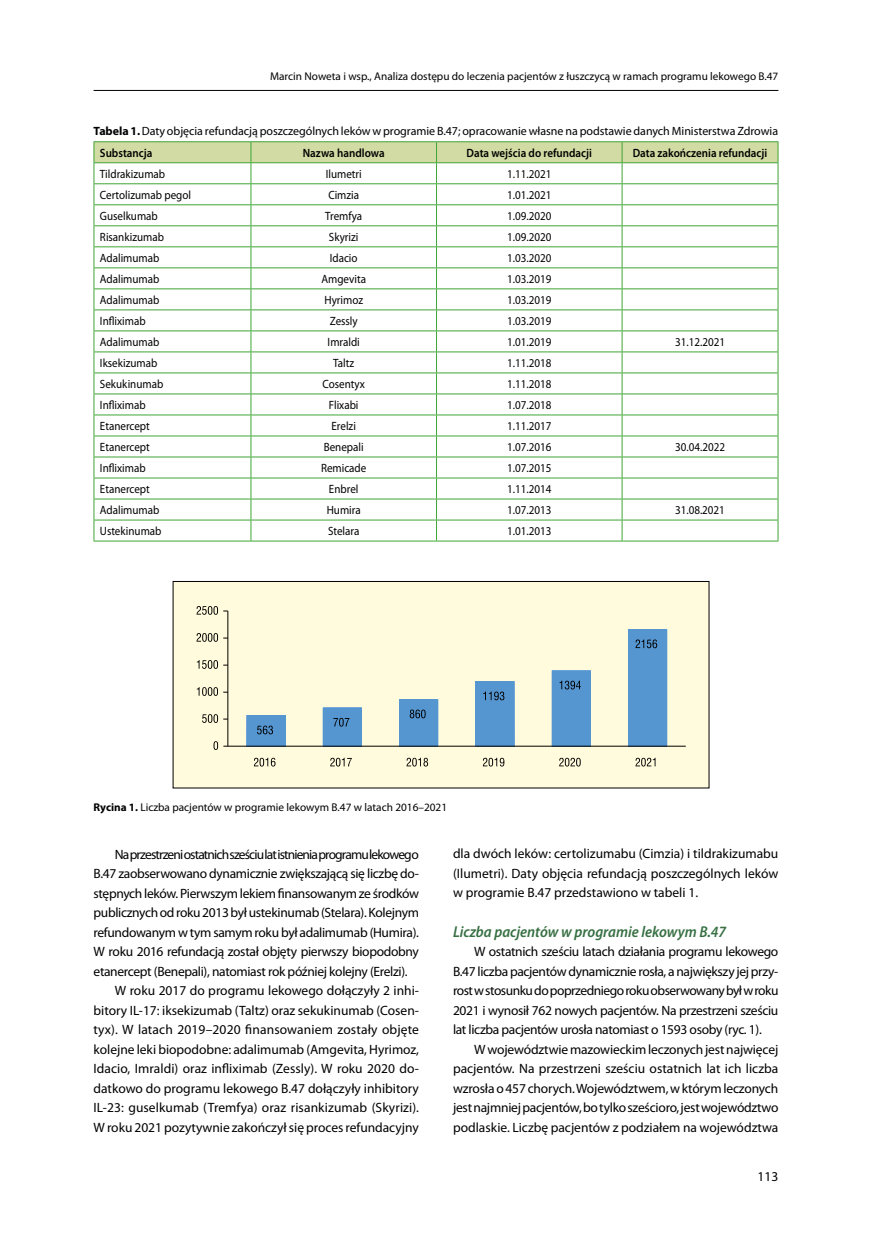
<style>
.page{position:relative;width:872px;height:1234px;background:#fff}
.page>*{position:absolute;margin:0;border:0;box-sizing:border-box;transform-origin:0 0}
.t1{font:italic 600 semi-condensed 15.75px "Myriad Pro";color:#377043}
.t2{font:13.5px/19.5px "Myriad Pro";letter-spacing:-.005em;color:#000;text-align:justify}
.t3{font:13.5px "Myriad Pro";letter-spacing:-.025em;color:#000}
.t4{font:13.5px "Myriad Pro";letter-spacing:-.065em;color:#000}
.t5{font:12px "Myriad Pro";color:#000;scale:.92 1}
.t6{font:12px/21.3px "Myriad Pro";color:#000}
.t7{font:600 12px "Myriad Pro";color:#000;scale:.92 1}
.t8{font:11.25px "Myriad Pro";color:#000}
.s1{font-weight:700}
.s2{font-weight:600}
</style>
<div class="page">
<hr style="left:94px;top:90px;width:684px;height:1px;background:#000">
<hr style="left:94px;top:141px;width:157px;height:1px;background:#3fa535">
<hr style="left:251px;top:141px;width:185px;height:1px;background:#3fa535">
<hr style="left:436px;top:141px;width:186px;height:1px;background:#3fa535">
<hr style="left:622px;top:141px;width:156px;height:1px;background:#3fa535">
<hr style="left:94px;top:540px;width:157px;height:1px;background:#3fa535">
<hr style="left:251px;top:540px;width:185px;height:1px;background:#3fa535">
<hr style="left:436px;top:540px;width:186px;height:1px;background:#3fa535">
<hr style="left:622px;top:540px;width:156px;height:1px;background:#3fa535">
<svg style="left:94px;top:142px;width:684px;height:398px"></svg>
<div style="left:173px;top:581px;width:536px;height:206px;background:#fffbdc"></div>
<div style="left:173px;top:581px;width:536px;height:207px;border:1px solid #000"></div>
<div style="left:247px;top:715px;width:38px;height:31px;background:#5595d0"></div>
<div style="left:246px;top:715px;width:40px;height:31px;border:1px solid #5595d0"></div>
<div style="left:323px;top:707px;width:38px;height:39px;background:#5595d0"></div>
<div style="left:323px;top:707px;width:39px;height:39px;border:1px solid #5595d0"></div>
<div style="left:399px;top:699px;width:39px;height:47px;background:#5595d0"></div>
<div style="left:476px;top:681px;width:38px;height:65px;background:#5595d0"></div>
<div style="left:475px;top:681px;width:39px;height:65px;border:1px solid #5595d0"></div>
<div style="left:552px;top:670px;width:38px;height:76px;background:#5595d0"></div>
<div style="left:551px;top:670px;width:40px;height:76px;border:1px solid #5595d0"></div>
<div style="left:628px;top:629px;width:38px;height:117px;background:#5595d0"></div>
<div style="left:628px;top:629px;width:39px;height:117px;border:1px solid #5595d0"></div>
<hr style="left:223px;top:745px;width:463px;height:1px;background:#000">
<svg style="left:257px;top:725px;width:16px;height:9px"></svg>
<svg style="left:333px;top:717px;width:16px;height:9px"></svg>
<svg style="left:410px;top:709px;width:15px;height:9px"></svg>
<svg style="left:483px;top:691px;width:21px;height:9px"></svg>
<svg style="left:559px;top:680px;width:22px;height:9px"></svg>
<svg style="left:635px;top:639px;width:22px;height:9px"></svg>
<svg style="left:213px;top:741px;width:5px;height:8px"></svg>
<svg style="left:202px;top:714px;width:25px;height:8px"></svg>
<svg style="left:197px;top:687px;width:30px;height:8px"></svg>
<svg style="left:197px;top:660px;width:30px;height:8px"></svg>
<svg style="left:196px;top:633px;width:31px;height:8px"></svg>
<svg style="left:196px;top:606px;width:32px;height:8px"></svg>
<svg style="left:254px;top:757px;width:21px;height:9px"></svg>
<svg style="left:330px;top:757px;width:22px;height:9px"></svg>
<svg style="left:406px;top:757px;width:22px;height:9px"></svg>
<svg style="left:483px;top:757px;width:21px;height:9px"></svg>
<svg style="left:559px;top:757px;width:21px;height:9px"></svg>
<svg style="left:635px;top:757px;width:20px;height:9px"></svg>
<hr style="left:227px;top:611px;width:1px;height:135px;background:#000">
<p class="t8" style="left:270px;top:71px;width:510px">Marcin Noweta i wsp., Analiza dostępu do leczenia pacjentów z łuszczycą w ramach programu lekowego B.47</p>
<p class="t6" style="left:100px;top:121px;width:679px;text-indent:-6px"><span class="s1">Tabela 1.</span>Daty objęcia refundacją poszczególnych leków w programie B.47; opracowanie własne na podstawie danych Ministerstwa Zdrowia<br><span class="s2">Substancja</span></p>
<p class="t7" style="left:303px;top:146px;width:90px">Nazwa handlowa</p>
<p class="t7" style="left:466px;top:146px;width:138px">Data wejścia do refundacji</p>
<p class="t7" style="left:633px;top:146px;width:148px">Data zakończenia refundacji</p>
<p class="t5" style="left:100px;top:167px;width:72px">Tildrakizumab</p>
<p class="t5" style="left:326px;top:167px;width:41px">Ilumetri</p>
<p class="t5" style="left:507px;top:167px;width:50px">1.11.2021</p>
<p class="t5" style="left:100px;top:188px;width:101px">Certolizumab pegol</p>
<p class="t5" style="left:328px;top:188px;width:35px">Cimzia</p>
<p class="t5" style="left:507px;top:188px;width:50px">1.01.2021</p>
<p class="t5" style="left:100px;top:209px;width:64px">Guselkumab</p>
<p class="t5" style="left:325px;top:209px;width:42px">Tremfya</p>
<p class="t5" style="left:507px;top:209px;width:50px">1.09.2020</p>
<p class="t5" style="left:100px;top:230px;width:71px">Risankizumab</p>
<p class="t5" style="left:329px;top:230px;width:34px">Skyrizi</p>
<p class="t5" style="left:507px;top:230px;width:50px">1.09.2020</p>
<p class="t5" style="left:100px;top:251px;width:66px">Adalimumab</p>
<p class="t5" style="left:330px;top:251px;width:32px">Idacio</p>
<p class="t5" style="left:507px;top:251px;width:50px">1.03.2020</p>
<p class="t5" style="left:100px;top:272px;width:66px">Adalimumab</p>
<p class="t5" style="left:321px;top:272px;width:50px">Amgevita</p>
<p class="t5" style="left:507px;top:272px;width:50px">1.03.2019</p>
<p class="t5" style="left:100px;top:293px;width:66px">Adalimumab</p>
<p class="t5" style="left:324px;top:293px;width:44px">Hyrimoz</p>
<p class="t5" style="left:507px;top:293px;width:50px">1.03.2019</p>
<p class="t5" style="left:100px;top:314px;width:51px">Infliximab</p>
<p class="t5" style="left:330px;top:314px;width:32px">Zessly</p>
<p class="t5" style="left:507px;top:314px;width:50px">1.03.2019</p>
<p class="t5" style="left:100px;top:335px;width:66px">Adalimumab</p>
<p class="t5" style="left:327px;top:335px;width:37px">Imraldi</p>
<p class="t5" style="left:507px;top:335px;width:50px">1.01.2019</p>
<p class="t5" style="left:675px;top:335px;width:56px">31.12.2021</p>
<p class="t5" style="left:100px;top:356px;width:64px">Iksekizumab</p>
<p class="t5" style="left:333px;top:356px;width:24px">Taltz</p>
<p class="t5" style="left:507px;top:356px;width:50px">1.11.2018</p>
<p class="t5" style="left:100px;top:377px;width:70px">Sekukinumab</p>
<p class="t5" style="left:322px;top:377px;width:48px">Cosentyx</p>
<p class="t5" style="left:507px;top:377px;width:50px">1.11.2018</p>
<p class="t5" style="left:100px;top:398px;width:51px">Infliximab</p>
<p class="t5" style="left:329px;top:398px;width:34px">Flixabi</p>
<p class="t5" style="left:507px;top:398px;width:50px">1.07.2018</p>
<p class="t5" style="left:100px;top:419px;width:56px">Etanercept</p>
<p class="t5" style="left:331px;top:419px;width:28px">Erelzi</p>
<p class="t5" style="left:507px;top:419px;width:50px">1.11.2017</p>
<p class="t5" style="left:100px;top:440px;width:56px">Etanercept</p>
<p class="t5" style="left:324px;top:440px;width:45px">Benepali</p>
<p class="t5" style="left:507px;top:440px;width:50px">1.07.2016</p>
<p class="t5" style="left:675px;top:440px;width:56px">30.04.2022</p>
<p class="t5" style="left:100px;top:461px;width:51px">Infliximab</p>
<p class="t5" style="left:321px;top:461px;width:51px">Remicade</p>
<p class="t5" style="left:507px;top:461px;width:50px">1.07.2015</p>
<p class="t5" style="left:100px;top:482px;width:56px">Etanercept</p>
<p class="t5" style="left:329px;top:482px;width:34px">Enbrel</p>
<p class="t5" style="left:507px;top:482px;width:50px">1.11.2014</p>
<p class="t5" style="left:100px;top:503px;width:66px">Adalimumab</p>
<p class="t5" style="left:327px;top:503px;width:38px">Humira</p>
<p class="t5" style="left:507px;top:503px;width:50px">1.07.2013</p>
<p class="t5" style="left:675px;top:503px;width:56px">31.08.2021</p>
<p class="t5" style="left:100px;top:524px;width:68px">Ustekinumab</p>
<p class="t5" style="left:328px;top:524px;width:36px">Stelara</p>
<p class="t5" style="left:507px;top:524px;width:50px">1.01.2013</p>
<p class="t8" style="left:94px;top:800px;width:355px"><span class="s1">Rycina 1.</span> Liczba pacjentów w programie lekowym B.47 w latach 2016–2021</p>
<p class="t4" style="left:115px;top:846px;width:305px">Na przestrzeni ostatnich sześciu lat istnienia programu lekowego</p>
<p class="t3" style="left:94px;top:866px;width:327px">B.47 zaobserwowano dynamicznie zwiększającą się liczbę do-</p>
<p class="t3" style="left:94px;top:885px;width:327px">stępnych leków. Pierwszym lekiem finansowanym ze środków</p>
<p class="t3" style="left:94px;top:904px;width:327px">publicznych od roku 2013 był ustekinumab (Stelara). Kolejnym</p>
<p class="t3" style="left:94px;top:924px;width:327px">refundowanym w tym samym roku był adalimumab (Humira).</p>
<p class="t3" style="left:94px;top:943px;width:327px">W roku 2016 refundacją został objęty pierwszy biopodobny</p>
<p class="t3" style="left:94px;top:963px;width:316px">etanercept (Benepali), natomiast rok później kolejny (Erelzi).</p>
<p class="t2" style="left:115px;top:980px;width:306px">W roku 2017 do programu lekowego dołączyły 2 inhi-</p>
<p class="t2" style="left:94px;top:1000px;width:327px">bitory IL-17: iksekizumab (Taltz) oraz sekukinumab (Cosen-</p>
<p class="t2" style="left:94px;top:1019px;width:327px">tyx). W latach 2019–2020 finansowaniem zostały objęte</p>
<p class="t2" style="left:94px;top:1039px;width:327px">kolejne leki biopodobne: adalimumab (Amgevita, Hyrimoz,</p>
<p class="t2" style="left:94px;top:1058px;width:327px">Idacio, Imraldi) oraz infliximab (Zessly). W roku 2020 do-</p>
<p class="t2" style="left:94px;top:1078px;width:327px">datkowo do programu lekowego B.47 dołączyły inhibitory</p>
<p class="t2" style="left:94px;top:1097px;width:327px">IL-23: guselkumab (Tremfya) oraz risankizumab (Skyrizi).</p>
<p class="t2" style="left:94px;top:1117px;width:327px">W roku 2021 pozytywnie zakończył się proces refundacyjny</p>
<p class="t2" style="left:453px;top:844px;width:327px">dla dwóch leków: certolizumabu (Cimzia) i tildrakizumabu (Ilumetri). Daty objęcia refundacją poszczególnych leków w programie B.47 przedstawiono w tabeli 1.</p>
<p class="t1" style="left:453px;top:922px;width:275px">Liczba pacjentów w programie lekowym B.47</p>
<p class="t2" style="left:453px;top:941px;width:327px;text-indent:21px">W ostatnich sześciu latach działania programu lekowego B.47 liczba pacjentów dynamicznie rosła, a największy jej przy&shy;rost w stosunku do poprzedniego roku obserwowany był w roku 2021 i wynosił 762 nowych pacjentów. Na przestrzeni sześciu lat liczba pacjentów urosła natomiast o 1593 osoby (ryc. 1).</p>
<p class="t2" style="left:453px;top:1039px;width:327px;text-indent:21px">W województwie mazowieckim leczonych jest najwięcej pacjentów. Na przestrzeni sześciu ostatnich lat ich liczba wzrosła o 457 chorych. Województwem, w którym leczonych jest najmniej pacjentów, bo tylko sześcioro, jest województwo podlaskie. Liczbę pacjentów z podziałem na województwa</p>
<p class="t2" style="left:757px;top:1166px;width:22px">113</p>
</div>
